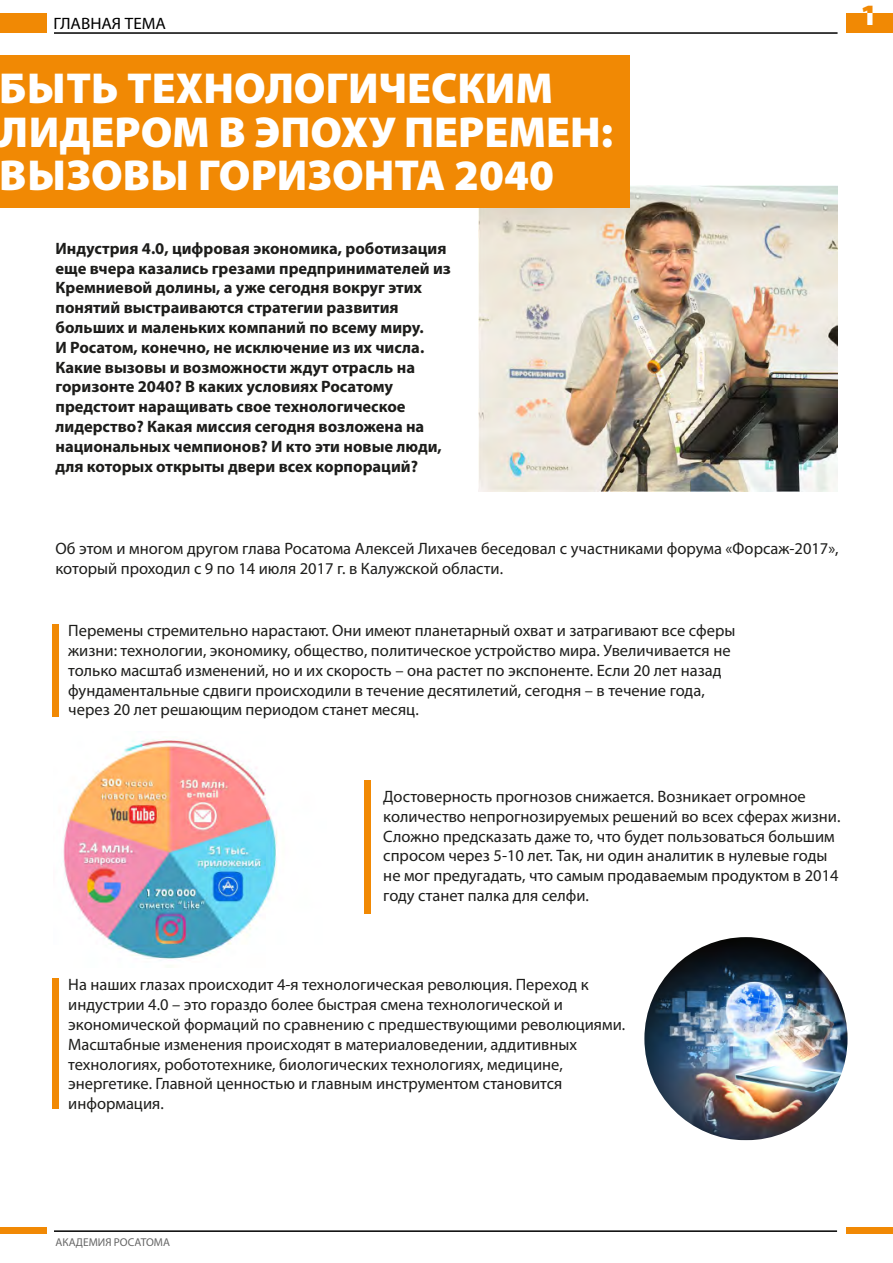
<style>
.page{position:relative;width:893px;height:1263px;background:#fff}
.page>*{position:absolute;margin:0;border:0;box-sizing:border-box;transform-origin:0 0}
.t1{font:900 43.5px/43.5px "Myriad Pro";color:#fff}
.t2{font:900 29.7px "Myriad Pro";color:#f18904}
.t3{font:16.5px/19.8px "Myriad Pro";color:#1d1d1b}
.t4{font:700 16.5px/19.8px "Myriad Pro";color:#1d1d1b}
.t5{font:16.5px "Myriad Pro";color:#000;scale:1.04 1}
.t6{font:11.4px "Myriad Pro";color:#666}
</style>
<div class="page">
<img style="left:478px;top:185px;width:360px;height:306px">
<img style="left:63px;top:739px;width:214px;height:220px">
<hr style="left:54px;top:32px;width:783px;height:2px;background:#000">
<hr style="left:54px;top:1230px;width:783px;height:2px;background:#000">
<div style="left:0;top:14px;width:47px;height:19px;background:#f18904"></div>
<div style="left:846px;top:14px;width:47px;height:19px;background:#f18904"></div>
<div style="left:0;top:1227px;width:47px;height:6px;background:#f18904"></div>
<div style="left:846px;top:1227px;width:47px;height:6px;background:#f18904"></div>
<div style="left:0;top:55px;width:630px;height:153px;background:#f18904"></div>
<div style="left:52px;top:624px;width:6px;height:93px;background:#f18904"></div>
<div style="left:52px;top:978px;width:6px;height:131px;background:#f18904"></div>
<div style="left:364px;top:780px;width:6px;height:133px;background:#f18904"></div>
<img style="left:644px;top:937px;width:203px;height:203px;border-radius:102px">
<p class="t5" style="left:53px;top:13px;width:110px">ГЛАВНАЯ ТЕМА</p>
<h1 class="t1" style="left:0;top:65px;width:615px">БЫТЬ ТЕХНОЛОГИЧЕСКИМ<br>ЛИДЕРОМ В ЭПОХУ ПЕРЕМЕН:<br>ВЫЗОВЫ ГОРИЗОНТА 2040</h1>
<p class="t4" style="left:56px;top:238px;width:397px">Индустрия 4.0, цифровая экономика, роботизация еще вчера казались грезами предпринимателей из Кремниевой долины, а уже сегодня вокруг этих понятий выстраиваются стратегии развития больших и маленьких компаний по всему миру.<br>И Росатом, конечно, не исключение из их числа.<br>Какие вызовы и возможности ждут отрасль на горизонте 2040? В каких условиях Росатому предстоит наращивать свое технологическое лидерство? Какая миссия сегодня возложена на национальных чемпионов? И кто эти новые люди, для которых открыты двери всех корпораций?</p>
<h2 class="t2" style="left:861px;top:-5px;width:18px">1</h2>
<p class="t3" style="left:56px;top:538px;width:785px">Об этом и многом другом глава Росатома Алексей Лихачев беседовал с участниками форума «Форсаж-2017», который проходил с 9 по 14 июля 2017 г. в Калужской области.</p>
<p class="t3" style="left:68px;top:621px;width:669px">Перемены стремительно нарастают. Они имеют планетарный охват и затрагивают все сферы жизни: технологии, экономику, общество, политическое устройство мира. Увеличивается не только масштаб изменений, но и их скорость – она растет по экспоненте. Если 20 лет назад фундаментальные сдвиги происходили в течение десятилетий, сегодня – в течение года, через 20 лет решающим периодом станет месяц.</p>
<p class="t3" style="left:383px;top:786px;width:459px">Достоверность прогнозов снижается. Возникает огромное количество непрогнозируемых решений во всех сферах жизни.<br>Сложно предсказать даже то, что будет пользоваться большим спросом через 5-10 лет. Так, ни один аналитик в нулевые годы не мог предугадать, что самым продаваемым продуктом в 2014 году станет палка для селфи.</p>
<p class="t3" style="left:68px;top:975px;width:558px">На наших глазах происходит 4-я технологическая революция. Переход к индустрии 4.0 – это гораздо более быстрая смена технологической и экономической формаций по сравнению с предшествующими революциями.<br>Масштабные изменения происходят в материаловедении, аддитивных технологиях, робототехнике, биологических технологиях, медицине, энергетике. Главной ценностью и главным инструментом становится информация.</p>
<p class="t6" style="left:56px;top:1235px;width:116px">АКАДЕМИЯ РОСАТОМА</p>
</div>
